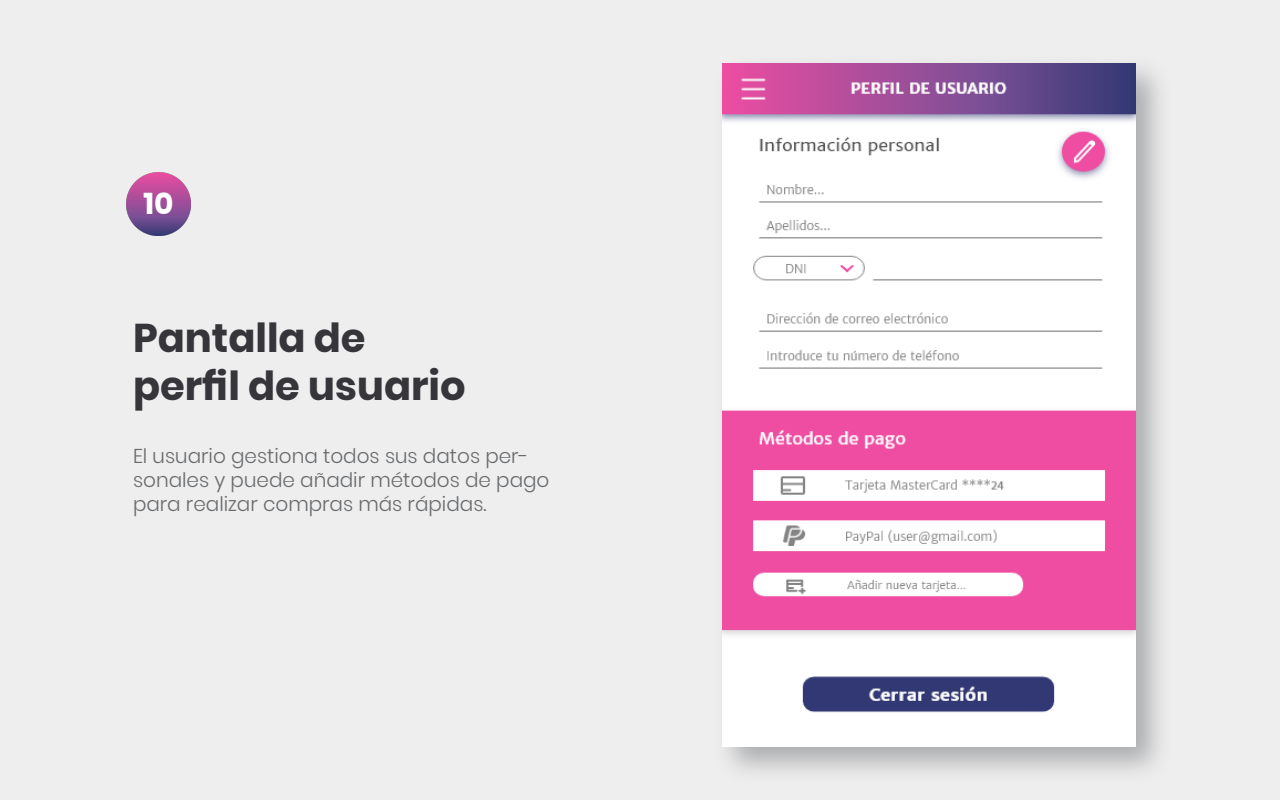
<style>
.page{position:relative;width:1280px;height:800px;background:#eeeeef}
.page>*{position:absolute;margin:0;border:0;box-sizing:border-box;transform-origin:0 0}
.t1{font:700 40px "Poppins";color:#363539}
.t2{font:700 30px "Poppins";color:#fff}
.t3{font:300 20px/24px "Poppins";color:#686a6b}
</style>
<div class="page">
<img style="left:127px;top:172px;width:63px;height:64px">
<div style="left:712px;top:54px;width:462px;height:730px;background:#686a6b;opacity:.5"></div>
<img style="left:722px;top:64px;width:414px;height:683px">
<p class="t2" style="left:144px;top:186px;width:32px">10</p>
<p class="t1" style="left:133px;top:315px;width:234px">Pantalla de</p>
<p class="t1" style="left:133px;top:363px;width:334px">perfil de usuario</p>
<p class="t3" style="left:133px;top:444px;width:418px">El usuario gestiona todos sus datos per&shy;sonales y puede añadir métodos de pago para realizar compras más rápidas.</p>
</div>
